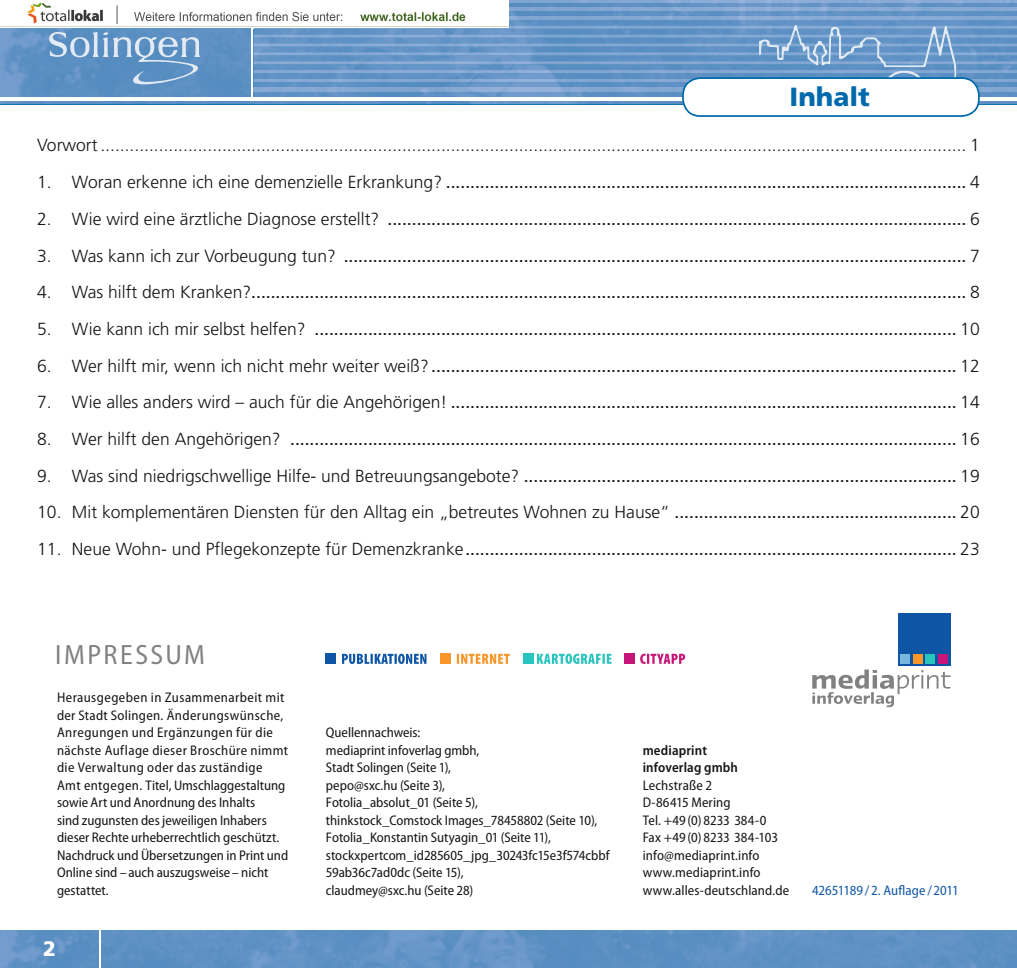
<style>
.page{position:relative;width:1017px;height:968px;background:#fff}
.page>*{position:absolute;margin:0;border:0;box-sizing:border-box;transform-origin:0 0}
.t1{font:semi-condensed 28px "Myriad Pro";letter-spacing:.09em;color:#818181}
.t2{font:900 26.25px "Frutiger";color:#006aad}
.t3{font:900 21px "Frutiger";color:#fff}
.t4{font:17.5px "Frutiger";color:#131413}
.t5{font:300 17.5px "Frutiger";color:#131413}
.t6{font:semi-condensed 14px/17.5px "Myriad Pro";color:#131413}
.t7{font:600 semi-condensed 14px/17.5px "Myriad Pro";letter-spacing:.01em;color:#131413}
.t8{font:semi-condensed 14px "Myriad Pro";letter-spacing:-.005em;color:#0e56a5}
.s1{font-weight:300}
.s2{font-weight:400}
</style>
<div class="page">
<img style="left:0;top:2px;width:1017px;height:102px">
<hr style="left:0;top:97px;width:1017px;height:3px;background:#fff">
<img style="left:253px;top:88px;width:764px;height:3px">
<img style="left:253px;top:79px;width:764px;height:3px">
<img style="left:253px;top:70px;width:764px;height:3px">
<img style="left:253px;top:61px;width:764px;height:4px">
<img style="left:253px;top:52px;width:764px;height:4px">
<img style="left:253px;top:43px;width:764px;height:4px">
<img style="left:253px;top:34px;width:764px;height:4px">
<hr style="left:508px;top:16px;width:509px;height:4px;background:#86a8d3">
<hr style="left:508px;top:7px;width:509px;height:4px;background:#87a8d4">
<hr style="left:252px;top:0;width:1px;height:98px;background:#fff">
<img style="left:0;top:930px;width:1017px;height:37px">
<hr style="left:99px;top:930px;width:2px;height:37px;background:#fff">
<svg style="left:49px;top:27px;width:151px;height:57px;background:#73a0cb"></svg>
<img style="left:254px;top:25px;width:763px;height:4px">
<svg style="left:682px;top:25px;width:298px;height:92px"></svg>
<svg style="left:812px;top:669px;width:138px;height:38px"></svg>
<div style="left:898px;top:613px;width:52px;height:53px;background:#0e56a5"></div>
<div style="left:938px;top:653px;width:10px;height:10px;background:#c71678"></div>
<div style="left:913px;top:653px;width:10px;height:10px;background:#f8962a"></div>
<div style="left:925px;top:653px;width:10px;height:10px;background:#28c4bd"></div>
<div style="left:900px;top:653px;width:10px;height:10px;background:#79b7df"></div>
<div style="left:625px;top:653px;width:10px;height:10px;background:#c71678"></div>
<div style="left:523px;top:653px;width:10px;height:10px;background:#28c4bd"></div>
<div style="left:441px;top:653px;width:10px;height:10px;background:#f8962a"></div>
<div style="left:326px;top:653px;width:10px;height:10px;background:#0e56a5"></div>
<svg style="left:342px;top:653px;width:84px;height:11px"></svg>
<svg style="left:457px;top:653px;width:53px;height:10px"></svg>
<svg style="left:537px;top:653px;width:75px;height:10px"></svg>
<svg style="left:640px;top:653px;width:45px;height:10px"></svg>
<img style="left:0;top:2px;width:508px;height:25px">
<h2 class="t2" style="left:790px;top:87px;width:82px">Inhalt</h2>
<p class="t5" style="left:37px;top:138px;width:944px">Vorwort .................................................................................................................................................................................. 1</p>
<p class="t4" style="left:37px;top:175px;width:944px"><span class="s1">1. Woran erkenne ich eine demenzielle Erkrankung?</span> ........................................................................................................... <span class="s1">4</span></p>
<p class="t4" style="left:37px;top:212px;width:944px"><span class="s1">2. Wie wird eine ärztliche Diagnose erstellt?</span> ....................................................................................................................... <span class="s1">6</span></p>
<p class="t4" style="left:37px;top:248px;width:944px"><span class="s1">3. Was kann ich zur Vorbeugung tun?</span> ................................................................................................................................ <span class="s1">7</span></p>
<p class="t4" style="left:37px;top:285px;width:944px"><span class="s1">4. Was hilft dem Kranken?</span> ................................................................................................................................................... <span class="s1">8</span></p>
<p class="t4" style="left:37px;top:322px;width:944px"><span class="s1">5. Wie kann ich mir selbst helfen?</span> .................................................................................................................................... <span class="s1">10</span></p>
<p class="t4" style="left:37px;top:358px;width:944px"><span class="s1">6. Wer hilft mir, wenn ich nicht mehr weiter weiß?</span> ............................................................................................................ <span class="s1">12</span></p>
<p class="t4" style="left:37px;top:395px;width:944px"><span class="s1">7. Wie alles anders wird – auch für die Angehörigen!</span> ........................................................................................................ <span class="s1">14</span></p>
<p class="t4" style="left:37px;top:432px;width:944px"><span class="s1">8. Wer hilft den Angehörigen?</span> ......................................................................................................................................... <span class="s1">16</span></p>
<p class="t4" style="left:37px;top:468px;width:944px"><span class="s1">9. Was sind niedrigschwellige Hilfe- und Betreuungsangebote?</span> ......................................................................................... <span class="s1">19</span></p>
<p class="t5" style="left:37px;top:505px;width:944px">10. Mit komplementären Diensten für den Alltag ein „betreutes Wohnen zu Hause“ <span class="s2">..........................................................</span> 20</p>
<p class="t4" style="left:37px;top:542px;width:944px"><span class="s1">11. Neue Wohn- und Pflegekonzepte für Demenzkranke</span> ..................................................................................................... <span class="s1">23</span></p>
<h1 class="t1" style="left:55px;top:643px;width:151px">IMPRESSUM</h1>
<p class="t6" style="left:57px;top:689px;width:233px">Herausgegeben in Zusammen arbeit mit der Stadt Solingen. Änderungswünsche, Anregungen und Ergänzungen für die nächste Auflage dieser Broschüre nimmt die Verwaltung oder das zuständige Amt entgegen. Titel, Umschlaggestaltung sowie Art und Anordnung des Inhalts<br>sind zugunsten des jeweiligen Inhabers dieser Rechte urheberrechtlich geschützt.<br>Nachdruck und Übersetzungen in Print und Online sind – auch auszugsweise – nicht gestattet.</p>
<p class="t3" style="left:43px;top:940px;width:14px">2</p>
<p class="t6" style="left:326px;top:724px;width:285px">Quellennachweis:<br>mediaprint infoverlag gmbh,<br>Stadt Solingen (Seite 1),<br>pepo@sxc.hu (Seite 3),<br>Fotolia_absolut_01 (Seite 5),<br>thinkstock_Comstock Images_78458802 (Seite 10), Fotolia_Konstantin Sutyagin_01 (Seite 11), stockxpertcom_id285605_jpg_30243fc15e3f574cbbf 59ab36c7ad0dc (Seite 15),<br>claudmey@sxc.hu (Seite 28)</p>
<p class="t7" style="left:643px;top:742px;width:97px">mediaprint infoverlag gmbh</p>
<p class="t6" style="left:643px;top:777px;width:148px">Lechstraße 2<br>D-86415 Mering<br>Tel. +49 (0) 8233 384-0<br>Fax +49 (0) 8233 384-103 info@mediaprint.info www.mediaprint.info www.alles-deutschland.de</p>
<p class="t8" style="left:812px;top:884px;width:148px">42651189 / 2. Auflage / 2011</p>
</div>
